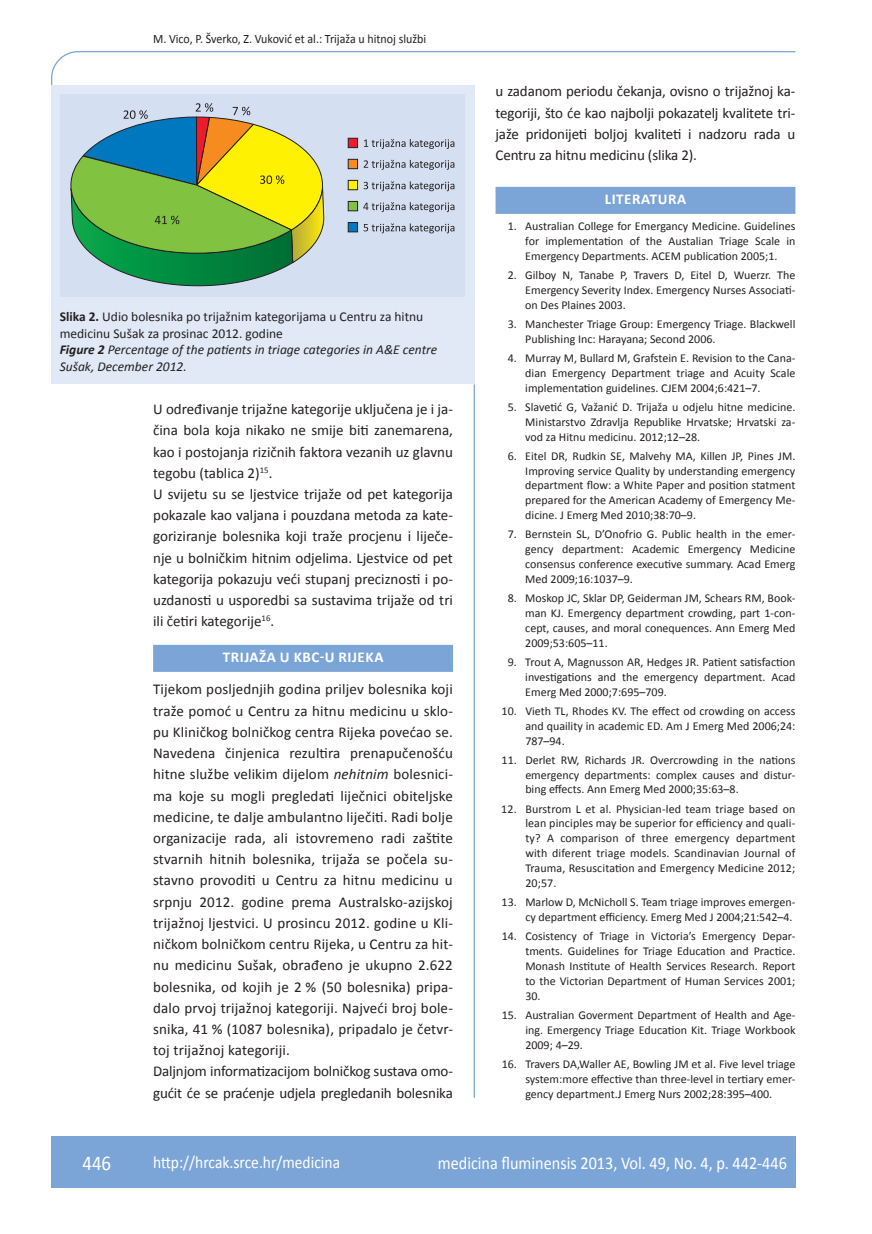
<style>
.page{position:relative;width:872px;height:1234px;background:#fff}
.page>*{position:absolute;margin:0;border:0;box-sizing:border-box;transform-origin:0 0}
.t1{font:21px "Calibri";color:#fff;scale:.9 1}
.t2{font:18px "Calibri";color:#fff;scale:.9 1}
.t3{font:17.25px "Calibri";color:#fff;scale:.9 1}
.t4{font:15px/21.1px "Calibri";color:#231f20}
.t5{font:700 15px "Calibri";letter-spacing:.04em;color:#fff}
.t6{font:13.5px/16.5px "Calibri";color:#231f20}
.t7{font:12.75px "Calibri";color:#231f20;scale:.94 1}
.t8{font:12px/14.9px "Calibri";color:#231f20;text-align:justify}
.s1{font-weight:700}
.s2{font-weight:700;font-style:italic}
.s3{font-style:italic}
</style>
<div class="page">
<svg style="left:51px;top:51px;width:745px;height:275px"></svg>
<hr style="left:473px;top:384px;width:2px;height:713px;background:#7ca5d7">
<div style="left:51px;top:1135px;width:744px;height:51px;background:#7ca5d7"></div>
<div style="left:153px;top:644px;width:300px;height:27px;background:#7ca5d7"></div>
<div style="left:495px;top:187px;width:300px;height:27px;background:#7ca5d7"></div>
<div style="left:51px;top:85px;width:423px;height:298px;background:#e1e9f6"></div>
<div style="left:61px;top:94px;width:404px;height:202px;background:#d4dff1"></div>
<svg style="left:364px;top:139px;width:90px;height:10px"></svg>
<svg style="left:363px;top:160px;width:91px;height:10px"></svg>
<svg style="left:363px;top:181px;width:91px;height:10px"></svg>
<svg style="left:363px;top:202px;width:91px;height:10px"></svg>
<svg style="left:363px;top:223px;width:91px;height:10px"></svg>
<svg style="left:70px;top:103px;width:254px;height:183px"></svg>
<div style="left:348px;top:138px;width:10px;height:10px;background:#ee1b2c;border:1px solid #231f20"></div>
<div style="left:348px;top:159px;width:10px;height:10px;background:#f68c1f;border:1px solid #231f20"></div>
<div style="left:348px;top:180px;width:10px;height:10px;background:#fff101;border:1px solid #231f20"></div>
<div style="left:348px;top:201px;width:10px;height:10px;background:#81c340;border:1px solid #231f20"></div>
<div style="left:348px;top:222px;width:10px;height:10px;background:#0078c0;border:1px solid #231f20"></div>
<p class="t7" style="left:153px;top:30px;width:292px">M. Vico, P. Šverko, Z. Vuković et al.: Trijaža u hitnoj službi</p>
<p class="t6" style="left:60px;top:308px;width:379px"><span class="s1">Slika 2.</span> Udio bolesnika po trijažnim kategorijama u Centru za hitnu medicinu Sušak za prosinac 2012. godine<br><span class="s2">Figure 2</span> <span class="s3">Percentage of the patients in triage categories in A&amp;E centre Sušak, December 2012.</span></p>
<p class="t4" style="left:153px;top:398px;width:301px">U određivanje trijažne kategorije uključena je i ja&shy;čina bola koja nikako ne smije biti zanemarena, kao i postojanja rizičnih faktora vezanih uz glavnu tegobu (tablica 2)<sup>15</sup>.<br>U svijetu su se ljestvice trijaže od pet kategorija pokazale kao valjana i pouzdana metoda za kate&shy;goriziranje bolesnika koji traže procjenu i liječe&shy;nje u bolničkim hitnim odjelima. Ljestvice od pet kategorija pokazuju veći stupanj preciznosti i po&shy;uzdanosti u usporedbi sa sustavima trijaže od tri ili četiri kategorije<sup>16</sup>.</p>
<p class="t5" style="left:223px;top:647px;width:162px">TRIJAŽA U KBC-u RIJEKA</p>
<p class="t4" style="left:153px;top:678px;width:301px">Tijekom posljednjih godina priljev bolesnika koji traže pomoć u Centru za hitnu medicinu u sklo&shy;pu Kliničkog bolničkog centra Rijeka povećao se.<br>Navedena činjenica rezultira prenapučenošću hitne službe velikim dijelom <span class="s3">nehitnim</span> bolesnici&shy;ma koje su mogli pregledati liječnici obiteljske medicine, te dalje ambulantno liječiti. Radi bolje organizacije rada, ali istovremeno radi zaštite stvarnih hitnih bolesnika, trijaža se počela su&shy;stavno provoditi u Centru za hitnu medicinu u srpnju 2012. godine prema Australsko-azijskoj trijažnoj ljestvici. U prosincu 2012. godine u Kli&shy;ničkom bolničkom centru Rijeka, u Centru za hit&shy;nu medicinu Sušak, obrađeno je ukupno 2.622 bolesnika, od kojih je 2 % (50 bolesnika) pripa&shy;dalo prvoj trijažnoj kategoriji. Najveći broj bole&shy;snika, 41 % (1087 bolesnika), pripadalo je četvr&shy;toj trijažnoj kategoriji.<br>Daljnjom informatizacijom bolničkog sustava omo&shy;gućit će se praćenje udjela pregledanih bolesnika</p>
<p class="t4" style="left:495px;top:80px;width:301px;text-align:justify">u zadanom periodu čekanja, ovisno o trijažnoj ka&shy;tegoriji, što će kao najbolji pokazatelj kvalitete tri&shy;jaže pridonijeti boljoj kvaliteti i nadzoru rada u Centru za hitnu medicinu (slika 2).</p>
<p class="t5" style="left:604px;top:190px;width:83px">LITERATURA</p>
<p class="t8" style="left:525px;top:218px;width:272px;text-indent:-18px">1. Australian College for Emergancy Medicine. Guidelines for implementation of the Austalian Triage Scale in Emergency Departments. ACEM publication 2005;1.</p>
<p class="t8" style="left:525px;top:267px;width:271px;text-indent:-18px">2. Gilboy N, Tanabe P, Travers D, Eitel D, Wuerzr. The Emergency Severity Index. Emergency Nurses Associati&shy;on Des Plaines 2003.</p>
<p class="t8" style="left:525px;top:316px;width:271px;text-indent:-18px">3. Manchester Triage Group: Emergency Triage. Blackwell<br>Publishing Inc: Harayana; Second 2006.</p>
<p class="t8" style="left:525px;top:350px;width:271px;text-indent:-18px">4. Murray M, Bullard M, Grafstein E. Revision to the Cana&shy;dian Emergency Department triage and Acuity Scale implementation guidelines. CJEM 2004;6:421–7.</p>
<p class="t8" style="left:525px;top:398px;width:271px;text-indent:-18px">5. Slavetić G, Važanić D. Trijaža u odjelu hitne medicine.<br>Ministarstvo Zdravlja Republike Hrvatske; Hrvatski za&shy;vod za Hitnu medicinu. 2012;12–28.</p>
<p class="t8" style="left:525px;top:447px;width:271px;text-indent:-18px">6. Eitel DR, Rudkin SE, Malvehy MA, Killen JP, Pines JM.<br>Improving service Quality by understanding emergency department flow: a White Paper and position statment prepared for the American Academy of Emergency Me&shy;dicine. J Emerg Med 2010;38:70–9.</p>
<p class="t8" style="left:525px;top:526px;width:272px;text-indent:-18px">7. Bernstein SL, D’Onofrio G. Public health in the emer&shy;gency department: Academic Emergency Medicine consensus conference executive summary. Acad Emerg Med 2009;16:1037–9.</p>
<p class="t8" style="left:525px;top:590px;width:272px;text-indent:-18px">8. Moskop JC, Sklar DP, Geiderman JM, Schears RM, Book&shy;man KJ. Emergency department crowding, part 1-con&shy;cept, causes, and moral conequences. Ann Emerg Med 2009;53:605–11.</p>
<p class="t8" style="left:525px;top:653px;width:271px;text-indent:-18px">9. Trout A, Magnusson AR, Hedges JR. Patient satisfaction investigations and the emergency department. Acad Emerg Med 2000;7:695–709.</p>
<p class="t8" style="left:525px;top:702px;width:272px;text-indent:-24px">10. Vieth TL, Rhodes KV. The effect od crowding on access and quaility in academic ED. Am J Emerg Med 2006;24:<br>787–94.</p>
<p class="t8" style="left:525px;top:751px;width:271px;text-indent:-24px">11. Derlet RW, Richards JR. Overcrowding in the nations emergency departments: complex causes and distur&shy;bing effects. Ann Emerg Med 2000;35:63–8.</p>
<p class="t8" style="left:525px;top:800px;width:272px;text-indent:-24px">12. Burstrom L et al. Physician-led team triage based on lean pinciples may be superior for efficiency and quali&shy;ty? A comparison of three emergency department with diferent triage models. Scandinavian Journal of Trauma, Resuscitation and Emergency Medicine 2012; 20;57.</p>
<p class="t8" style="left:501px;top:893px;width:295px;text-align:right">13. Marlow D, McNicholl S. Team triage improves emergen&shy;cy department efficiency. Emerg Med J 2004;21:542–4.</p>
<p class="t8" style="left:525px;top:927px;width:272px;text-indent:-24px">14. Cosistency of Triage in Victoria’s Emergency Depar&shy;tments. Guidelines for Triage Education and Practice.<br>Monash Institute of Health Services Research. Report to the Victorian Department of Human Services 2001; 30.</p>
<p class="t8" style="left:525px;top:1006px;width:272px;text-indent:-24px">15. Australian Goverment Department of Health and Age&shy;ing. Emergency Triage Education Kit. Triage Workbook 2009; 4–29.</p>
<p class="t8" style="left:525px;top:1055px;width:272px;text-indent:-24px">16. Travers DA,Waller AE, Bowling JM et al. Five level triage system:more effective than three-level in tertiary emer&shy;gency department.J Emerg Nurs 2002;28:395–400.</p>
<h1 class="t1" style="left:82px;top:1149px;width:33px">446</h1>
<h3 class="t3" style="left:153px;top:1150px;width:209px">http://hrcak.srce.hr/medicina</h3>
<h2 class="t2" style="left:438px;top:1151px;width:389px">medicina fluminensis 2013, Vol. 49, No. 4, p. 442-446</h2>
</div>
